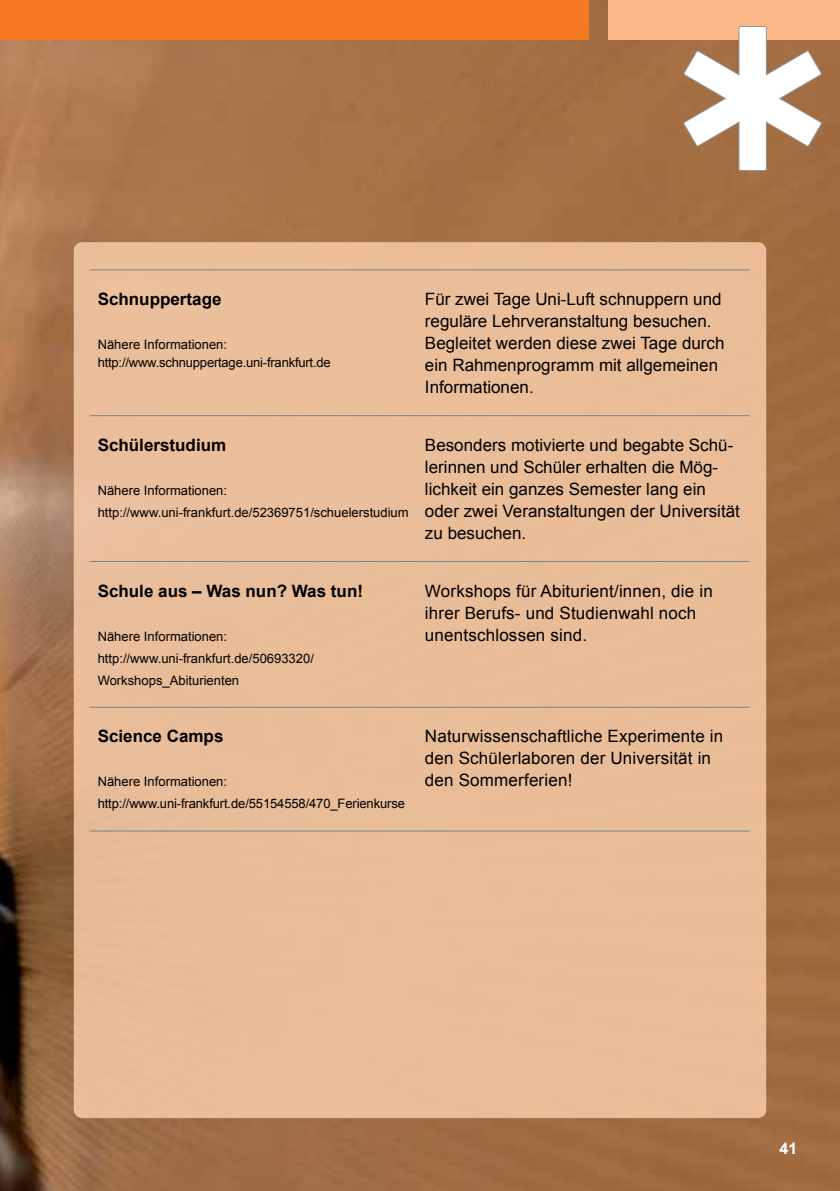
<style>
.page{position:relative;width:840px;height:1191px;background:#fff}
.page>*{position:absolute;margin:0;border:0;box-sizing:border-box;transform-origin:0 0}
.t1{font:17px/22px "Arial";color:#000}
.t2{font:700 17px "Arial";color:#000}
.t3{font:700 16px "Arial";color:#fff}
.t4{font:13px/22px "Arial";color:#000}
</style>
<div class="page">
<img style="left:0;top:0;width:839px;height:1191px">
<div style="left:0;top:0;width:587px;height:40px;background:#f47920"></div>
<div style="left:607px;top:0;width:232px;height:40px;background:#fbb785"></div>
<div style="left:74px;top:242px;width:691px;height:876px;background:#eabd99;border-radius:9px"></div>
<hr style="left:90px;top:269px;width:327px;height:1px;background:#808285">
<hr style="left:417px;top:269px;width:332px;height:1px;background:#808285">
<hr style="left:90px;top:415px;width:327px;height:1px;background:#808285">
<hr style="left:417px;top:415px;width:332px;height:1px;background:#808285">
<hr style="left:90px;top:561px;width:327px;height:1px;background:#808285">
<hr style="left:417px;top:561px;width:332px;height:1px;background:#808285">
<hr style="left:90px;top:706px;width:327px;height:1px;background:#808285">
<hr style="left:417px;top:706px;width:332px;height:1px;background:#808285">
<hr style="left:90px;top:830px;width:327px;height:1px;background:#808285">
<hr style="left:417px;top:830px;width:332px;height:1px;background:#808285">
<svg style="left:682px;top:26px;width:140px;height:146px"></svg>
<p class="t2" style="left:98px;top:288px;width:125px">Schnuppertage</p>
<p class="t4" style="left:98px;top:335px;width:234px;line-height:18px">Nähere Informationen: http://www.schnuppertage.uni-frankfurt.de</p>
<p class="t1" style="left:425px;top:288px;width:301px">Für zwei Tage Uni-Luft schnuppern und reguläre Lehrveranstaltung besuchen.<br>Begleitet werden diese zwei Tage durch ein Rahmenprogramm mit allgemeinen Informationen.</p>
<p class="t2" style="left:98px;top:433px;width:130px">Schülerstudium</p>
<p class="t4" style="left:98px;top:479px;width:312px">Nähere Informationen: http://www.uni-frankfurt.de/52369751/schuelerstudium</p>
<p class="t1" style="left:425px;top:434px;width:316px">Besonders motivierte und begabte Schü&shy;lerinnen und Schüler erhalten die Mög&shy;lichkeit ein ganzes Semester lang ein oder zwei Veranstaltungen der Universität zu besuchen.</p>
<p class="t2" style="left:98px;top:579px;width:267px">Schule aus – Was nun? Was tun!</p>
<p class="t4" style="left:98px;top:625px;width:218px">Nähere Informationen: http://www.uni-frankfurt.de/50693320/<br>Workshops_Abiturienten</p>
<p class="t2" style="left:98px;top:725px;width:127px">Science Camps</p>
<p class="t4" style="left:98px;top:771px;width:308px">Nähere Informationen: http://www.uni-frankfurt.de/55154558/470_Ferienkurse</p>
<p class="t1" style="left:425px;top:580px;width:289px">Workshops für Abiturient/innen, die in ihrer Berufs- und Studienwahl noch unentschlossen sind.</p>
<p class="t1" style="left:425px;top:725px;width:300px">Naturwissenschaftliche Experimente in den Schülerlaboren der Universität in den Sommerferien!</p>
<p class="t3" style="left:779px;top:1137px;width:19px">41</p>
</div>
